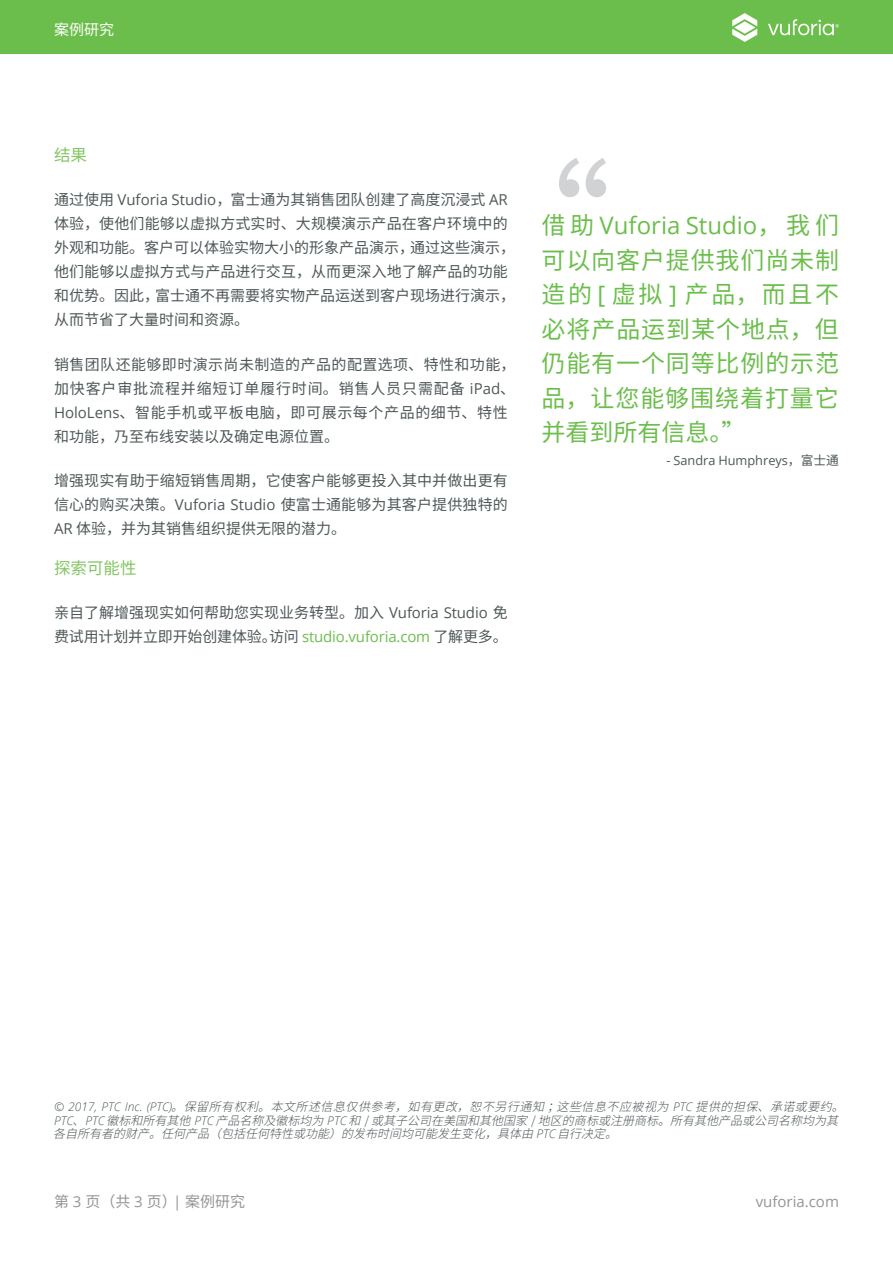
<style>
.page{position:relative;width:893px;height:1263px;background:#fff}
.page>*{position:absolute;margin:0;border:0;box-sizing:border-box;transform-origin:0 0}
._7__Pull_Quote_-_lar{font:139.5px "Noto Sans CJ Ksc";color:#d1d2d4}
._7__Pull_Quote_-_Tex{font:24px/34.5px "Noto Sans CJ Ksc";letter-spacing:.04em;color:#6cbe4c;text-align:justify}
._3__Text_Subhead_1{font:16.5px "Noto Sans CJ Ksc";color:#82c663}
._4__Text_Body{font:15px/24px "Noto Sans CJ Ksc";letter-spacing:.01em;color:#4e5758}
._4__Text_Body-2{font:15px/24px "Noto Sans CJ Ksc";letter-spacing:.04em;color:#4e5758}
.t1{font:15px "Noto Sans CJ Ksc";color:#939598}
.t2{font:15px "Open Sans";color:#939598}
.t3{font:15px "Noto Sans CJ Ksc";color:#fff}
._7__Pull_Quote_-_Nam{font:12.75px "Open Sans";color:#4e5758}
._4__Text_Body-3{font:italic 300 12px/13.5px "Noto Sans CJ Ksc";color:#4e5758}
.s1{font-family:"Open Sans"}
.s2{font-family:"Open Sans";color:#6cbe4c}
.s3{font-family:"Noto Sans CJ Ksc"}
.s4{font-style:normal}
</style>
<div class="page">
<div style="left:0;top:0;width:893px;height:53px;background:#6cbe4c"></div>
<svg style="left:732px;top:13px;width:25px;height:29px"></svg>
<svg style="left:768px;top:19px;width:71px;height:16px"></svg>
<p class="t3" style="left:54px;top:21px;width:61px">案例研究</p>
<p class="_3__Text_Subhead_1" style="left:54px;top:146px;width:34px">结果</p>
<p class="_4__Text_Body" style="left:54px;top:188px;width:463px">通过使用 <span class="s1">Vuforia Studio</span>，富士通为其销售团队创建了高度沉浸式 <span class="s1">AR</span>体验，使他们能够以虚拟方式实时、大规模演示产品在客户环境中的外观和功能。客户可以体验实物大小的形象产品演示，通过这些演示，他们能够以虚拟方式与产品进行交互，从而更深入地了解产品的功能和优势。因此，富士通不再需要将实物产品运送到客户现场进行演示，从而节省了大量时间和资源。</p>
<p class="_4__Text_Body-2" style="left:54px;top:352px;width:463px">销售团队还能够即时演示尚未制造的产品的配置选项、特性和功能，加快客户审批流程并缩短订单履行时间。销售人员只需配备 <span class="s1">iPad</span>、<span class="s1">HoloLens</span>、智能手机或平板电脑，即可展示每个产品的细节、特性和功能，乃至布线安装以及确定电源位置。</p>
<p class="_4__Text_Body" style="left:54px;top:469px;width:455px;text-align:justify">增强现实有助于缩短销售周期，它使客户能够更投入其中并做出更有信心的购买决策。<span class="s1">Vuforia Studio</span> 使富士通能够为其客户提供独特的<span class="s1">AR</span> 体验，并为其销售组织提供无限的潜力。</p>
<p class="_3__Text_Subhead_1" style="left:54px;top:558px;width:84px">探索可能性</p>
<p class="_4__Text_Body" style="left:54px;top:601px;width:455px">亲自了解增强现实如何帮助您实现业务转型。加入 <span class="s1">Vuforia Studio</span> 免费试用计划并立即开始创建体验。访问 <span class="s2">studio.vuforia.com</span> 了解更多。</p>
<p class="_7__Pull_Quote_-_lar" style="left:472px;top:146px;width:141px">“</p>
<p class="_7__Pull_Quote_-_Tex" style="left:541px;top:208px;width:299px">借助 <span class="s1">Vuforia Studio</span>，我们可以向客户提供我们尚未制造的 <span class="s1">[</span> 虚拟 <span class="s1">]</span> 产品，而且不必将产品运到某个地点，但仍能有一个同等比例的示范品，让您能够围绕着打量它并看到所有信息。”</p>
<p class="_7__Pull_Quote_-_Nam" style="left:667px;top:452px;width:174px">- Sandra Humphreys<span class="s3">，富士通</span></p>
<p class="_4__Text_Body-3" style="left:53px;top:1100px;width:800px"><span class="s1">© 2 0 1 7, P TC I n c . (P TC)</span>。保留所有权利。本文所述信息仅供参考，如有更改，恕不另行通知；这些信息不应被视为 <span class="s1">P TC</span> 提供的担保、承诺或要约。<br><span class="s1">P T C</span>、<span class="s1">P T C</span> 徽标和所有其他 <span class="s1">P T C</span> 产品名称及徽标均为 <span class="s1">P T C</span> 和 <span class="s4">/</span> 或其子公司在美国和其他国家 <span class="s4">/</span> 地区的商标或注册商标。所有其他产品或公司名称均为其各自所有者的财产。任何产品（包括任何特性或功能）的发布时间均可能发生变化，具体由 <span class="s1">P T C</span> 自行决定。</p>
<p class="t1" style="left:54px;top:1193px;width:193px">第 <span class="s1">3</span> 页（共 <span class="s1">3</span> 页）<span class="s1">|</span> 案例研究</p>
<p class="t2" style="left:756px;top:1191px;width:85px">vuforia.com</p>
</div>
